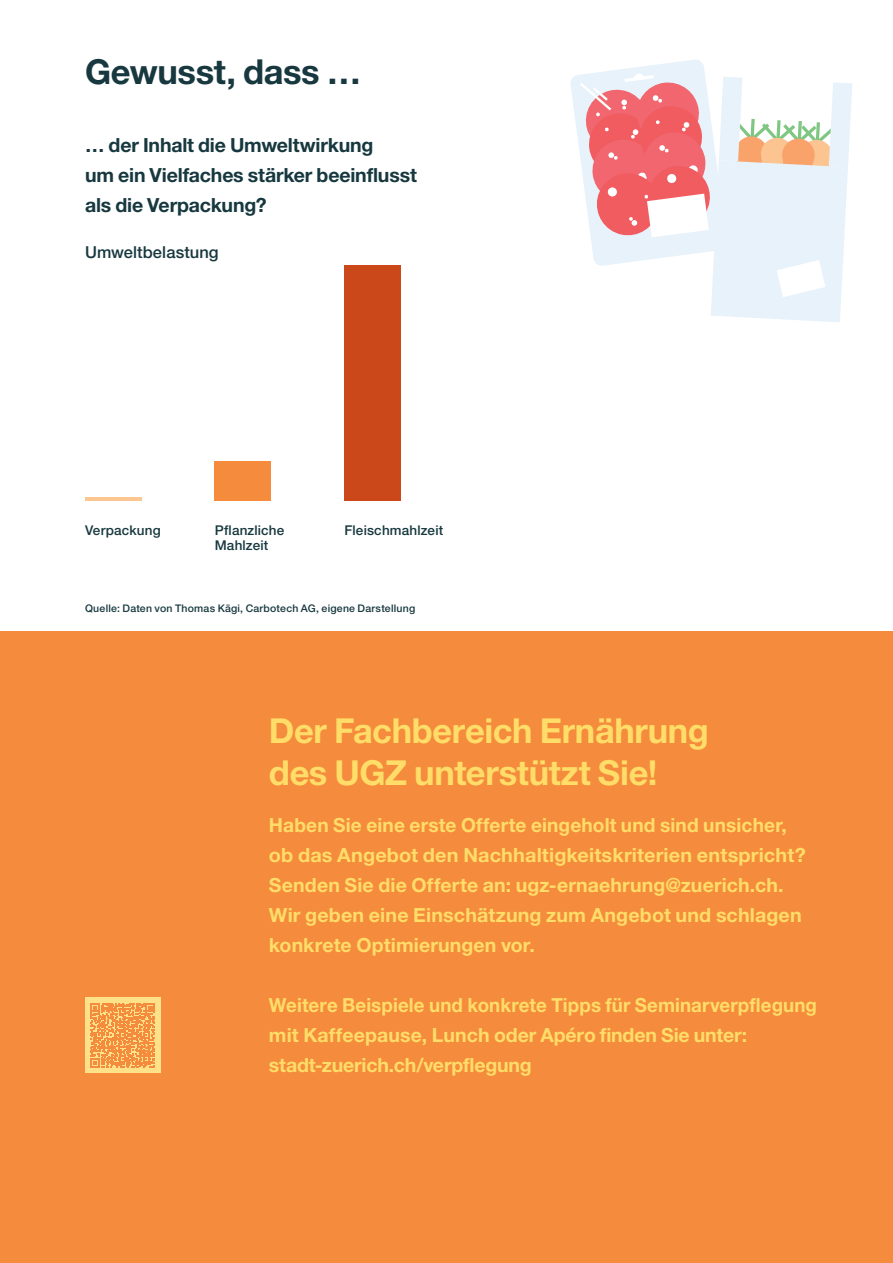
<style>
.page{position:relative;width:893px;height:1263px;background:#fff}
.page>*{position:absolute;margin:0;border:0;box-sizing:border-box;transform-origin:0 0}
._01_Titel_Heavy_22pt{font:700 34.5px/42px "Helvetica Neue LT Pro";letter-spacing:-.01em;color:#ffdd68}
._01_Titel_Heavy_22pt-2{font:700 34.5px "Helvetica Neue LT Pro";letter-spacing:-.01em;color:#17383f}
._01_Titel_Heavy_22pt-3{font:700 19.5px/30px "Helvetica Neue LT Pro";letter-spacing:.005em;color:#ffdd68}
._01_Titel_Heavy_22pt-4{font:700 19.5px/30px "Helvetica Neue LT Pro";letter-spacing:.005em;color:#ffdd68;scale:.96 1}
._01_Titel_Heavy_22pt-5{font:700 19.5px/30px "Helvetica Neue LT Pro";letter-spacing:-.01em;color:#17383f}
._00_Master_Helvetica{font:500 16.5px "Helvetica Neue LT Pro";letter-spacing:.005em;color:#17383f}
._00_Master_Helvetica-2{font:500 13.5px/15px "Helvetica Neue LT Pro";letter-spacing:.015em;color:#17383f}
._01_Titel_Heavy_22pt-6{font:500 10.5px "Helvetica Neue LT Pro";letter-spacing:.02em;color:#17383f}
</style>
<div class="page">
<div style="left:0;top:632px;width:893px;height:631px;background:#f58b3c"></div>
<div style="left:215px;top:461px;width:56px;height:40px;background:#f58b3c"></div>
<div style="left:344px;top:422px;width:57px;height:39px;background:#ca481a"></div>
<div style="left:344px;top:461px;width:57px;height:40px;background:#ca481a"></div>
<div style="left:344px;top:383px;width:57px;height:39px;background:#ca481a"></div>
<div style="left:344px;top:344px;width:57px;height:39px;background:#ca481a"></div>
<div style="left:344px;top:304px;width:57px;height:40px;background:#ca481a"></div>
<div style="left:344px;top:265px;width:57px;height:39px;background:#ca481a"></div>
<div style="left:85px;top:998px;width:75px;height:75px;background:#ffe189"></div>
<svg style="left:90px;top:1003px;width:65px;height:64px"></svg>
<svg style="left:570px;top:59px;width:282px;height:263px"></svg>
<hr style="left:85px;top:498px;width:56px;height:3px;background:#fcc691">
<h1 class="_01_Titel_Heavy_22pt-2" style="left:85px;top:51px;width:278px">Gewusst, dass …</h1>
<h1 class="_01_Titel_Heavy_22pt-5" style="left:85px;top:130px;width:333px">… der Inhalt die Umweltwirkung<br>um ein Vielfaches stärker beeinflusst als die Verpackung?</h1>
<p class="_00_Master_Helvetica" style="left:85px;top:242px;width:135px">Umweltbelastung</p>
<p class="_00_Master_Helvetica-2" style="left:85px;top:523px;width:77px">Verpackung</p>
<p class="_00_Master_Helvetica-2" style="left:344px;top:523px;width:100px">Fleischmahlzeit</p>
<p class="_00_Master_Helvetica-2" style="left:215px;top:523px;width:71px">Pflanzliche<br>Mahlzeit</p>
<h1 class="_01_Titel_Heavy_22pt-6" style="left:85px;top:602px;width:332px">Quelle: Daten von Thomas Kägi, Carbotech AG, eigene Darstellung</h1>
<h1 class="_01_Titel_Heavy_22pt" style="left:269px;top:709px;width:441px">Der Fachbereich Ernährung des UGZ unterstützt Sie!</h1>
<h1 class="_01_Titel_Heavy_22pt-3" style="left:269px;top:810px;width:538px">Haben Sie eine erste Offerte eingeholt und sind unsicher, ob das Angebot den Nachhaltigkeitskriterien entspricht?<br>Senden Sie die Offerte an: ugz-ernaehrung@zuerich.ch.<br>Wir geben eine Einschätzung zum Angebot und schlagen konkrete Optimierungen vor.</h1>
<h1 class="_01_Titel_Heavy_22pt-4" style="left:269px;top:990px;width:572px">Weitere Beispiele und konkrete Tipps für Seminarverpflegung mit Kaffeepause, Lunch oder Apéro finden Sie unter: stadt-zuerich.ch/verpflegung</h1>
</div>
